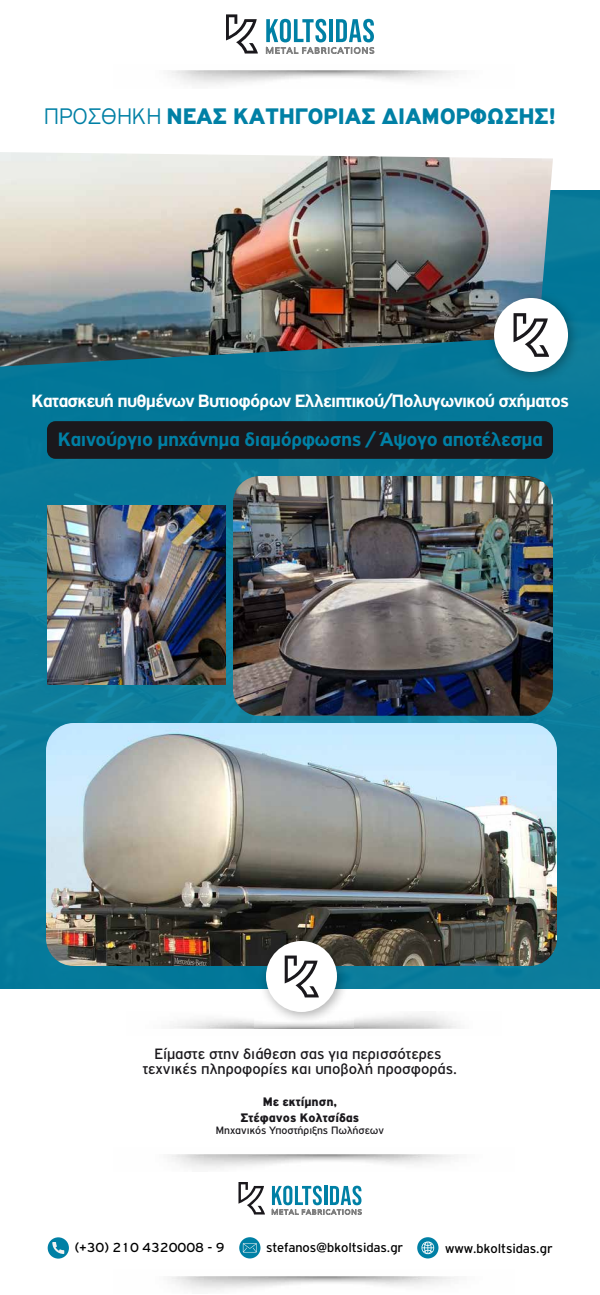
<style>
.page{position:relative;width:600px;height:1295px;background:#fff}
.page>*{position:absolute;margin:0;border:0;box-sizing:border-box;transform-origin:0 0}
.t1{font:900 24px "PF Highway Gothic";color:#0080a5}
.t2{font:700 20.6px "PF Highway Gothic";letter-spacing:-.02em;color:#0080a5}
.t3{font:700 19px "PF Highway Gothic";letter-spacing:-.04em;color:#fff}
.t4{font:16px/15.6px "PF Highway Gothic";color:#1a181c;text-align:center}
.t5{font:14px "PF Highway Gothic";color:#000}
.t6{font:900 13.2px/15.4px "PF Highway Gothic";color:#1a181c;text-align:center}
.t7{font:11.4px "PF Highway Gothic";color:#1a181c}
.s1{font-weight:300}
</style>
<div class="page">
<div style="left:0;top:190px;width:600px;height:799px;background:#0a7b9a"></div>
<img style="left:0;top:152px;width:553px;height:215px">
<div style="left:239px;top:1237px;width:21px;height:21px;background:#0080a5;border-radius:50%"></div>
<svg style="left:243px;top:1243px;width:14px;height:10px"></svg>
<div style="left:48px;top:1237px;width:21px;height:22px;background:#0080a5;border-radius:50%"></div>
<svg style="left:52px;top:1242px;width:12px;height:12px"></svg>
<div style="left:417px;top:1237px;width:21px;height:21px;background:#0080a5;border-radius:50%"></div>
<svg style="left:421px;top:1241px;width:14px;height:14px"></svg>
<svg style="left:226px;top:14px;width:32px;height:40px"></svg>
<svg style="left:266px;top:19px;width:108px;height:35px"></svg>
<svg style="left:238px;top:1182px;width:27px;height:33px"></svg>
<svg style="left:272px;top:1186px;width:90px;height:29px"></svg>
<img style="left:483px;top:287px;width:92px;height:91px">
<div style="left:494px;top:298px;width:74px;height:74px;background:#fff;border-radius:50%"></div>
<svg style="left:514px;top:313px;width:35px;height:44px"></svg>
<div style="left:47px;top:421px;width:506px;height:38px;background:#1a181c;border-radius:8px"></div>
<img style="left:46px;top:723px;width:511px;height:243px">
<img style="left:47px;top:506px;width:179px;height:178px">
<img style="left:233px;top:476px;width:320px;height:240px">
<img style="left:255px;top:930px;width:99px;height:99px">
<div style="left:266px;top:941px;width:71px;height:71px;background:#fff;border-radius:50%"></div>
<svg style="left:285px;top:956px;width:34px;height:41px"></svg>
<h1 class="t1" style="left:44px;top:102px;width:514px"><span class="s1">ΠΡΟΣΘΗΚΗ</span> ΝΕΑΣ ΚΑΤΗΓΟΡΙΑΣ ∆ΙΑΜΟΡΦΩΣΗΣ!</h1>
<p class="t3" style="left:32px;top:390px;width:539px">Κατασκευή πυθµένων Βυτιοφόρων Ελλειπτικού/Πολυγωνικού σχήµατος</p>
<p class="t2" style="left:58px;top:428px;width:487px">Καινούργιο µηχάνηµα διαµόρφωσης / Άψογο αποτέλεσµα</p>
<p class="t4" style="left:143px;top:1046px;width:316px">Είµαστε στην διάθεση σας για περισσότερες τεχνικές πληροφορίες και υποβολή προσφοράς.</p>
<p class="t6" style="left:241px;top:1094px;width:120px">Με εκτίµηση,<br>Στέφανος Κολτσίδας</p>
<p class="t7" style="left:216px;top:1124px;width:170px">Μηχανικός Υποστήριξης Πωλήσεων</p>
<p class="t5" style="left:75px;top:1240px;width:151px">(+30) 210 4320008 - 9</p>
<p class="t5" style="left:266px;top:1240px;width:138px">stefanos@bkoltsidas.gr</p>
<p class="t5" style="left:445px;top:1241px;width:109px">www.bkoltsidas.gr</p>
</div>
